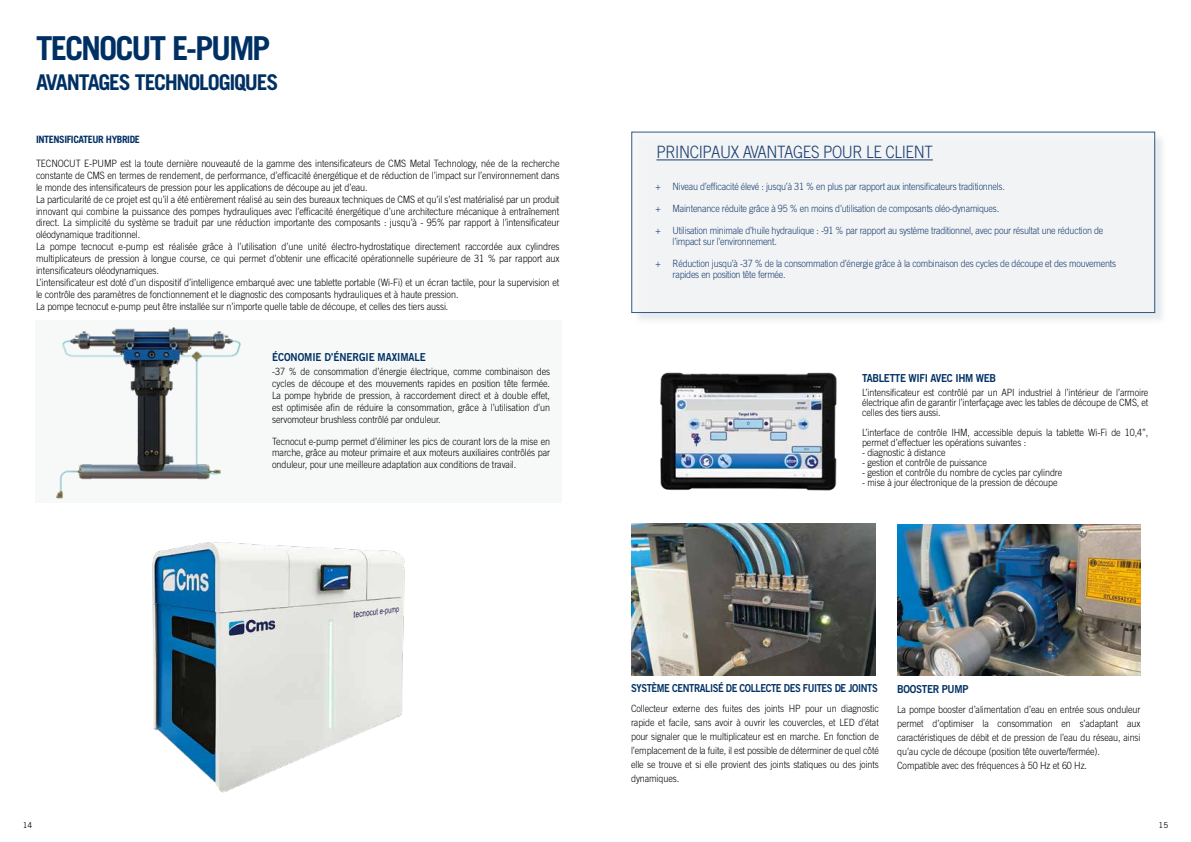
<style>
.page{position:relative;width:1191px;height:842px;background:#fff}
.page>*{position:absolute;margin:0;border:0;box-sizing:border-box;transform-origin:0 0}
.t1{font:700 33px "Trade Gothic LT Std";letter-spacing:-.065em;color:#003063}
.t2{font:700 21.7px "Trade Gothic LT Std";letter-spacing:-.06em;color:#003063}
.t3{font:300 17px "Trade Gothic LT Std";letter-spacing:-.025em;color:#183c6f;scale:.9 1}
.t4{font:11px "Trade Gothic LT Std Bd 2";letter-spacing:-.03em;color:#003063;scale:.87 1}
.t5{font:11px "Trade Gothic LT Std Bd 2";letter-spacing:-.03em;color:#003063;scale:.9 1}
.t6{font:11px "Trade Gothic LT Std Bd 2";letter-spacing:-.01em;color:#003063;scale:.9 1}
.t7{font:300 10.1px/11.9px "Trade Gothic LT Std";letter-spacing:-.01em;color:#000;scale:.9 1}
.t8{font:700 10.1px "Trade Gothic LT Std";letter-spacing:-.04em;color:#003063}
.t9{font:300 10px/14px "Trade Gothic LT Std";letter-spacing:-.01em;color:#000;text-align:justify;scale:.9 1}
.t10{font:300 10px/11px "Trade Gothic LT Std";letter-spacing:-.025em;color:#183c6f;scale:.9 1}
.t11{font:8px "Trade Gothic LT Std";color:#000}
</style>
<div class="page">
<div style="left:35px;top:320px;width:526px;height:183px;background:#f7f9f9"></div>
<img style="left:56px;top:328px;width:185px;height:171px">
<img style="left:152px;top:542px;width:253px;height:251px">
<div style="left:633px;top:134px;width:534px;height:191px;background:#d8dfe3;opacity:.75"></div>
<div style="left:631px;top:132px;width:524px;height:181px;background:#f4f6f7;border:1px solid #003063"></div>
<hr style="left:656px;top:159px;width:277px;height:1px;background:#183c6f">
<img style="left:660px;top:372px;width:177px;height:119px">
<img style="left:632px;top:524px;width:243px;height:151px">
<img style="left:897px;top:524px;width:243px;height:151px">
<h1 class="t1" style="left:36px;top:28px;width:236px">TECNOCUT E-PUMP</h1>
<h2 class="t2" style="left:36px;top:69px;width:244px">AVANTAGES TECHNOLOGIQUES</h2>
<p class="t8" style="left:36px;top:133px;width:105px">INTENSIFICATEUR HYBRIDE</p>
<p class="t7" style="left:36px;top:157px;width:583px">TECNOCUT E-PUMP est la toute dernière nouveauté de la gamme des intensificateurs de CMS Metal Technology, née de la recherche constante de CMS en termes de rendement, de performance, d’efficacité énergétique et de réduction de l’impact sur l’environnement dans le monde des intensificateurs de pression pour les applications de découpe au jet d’eau.<br>La particularité de ce projet est qu’il a été entièrement réalisé au sein des bureaux techniques de CMS et qu’il s’est matérialisé par un produit innovant qui combine la puissance des pompes hydrauliques avec l’efficacité énergétique d’une architecture mécanique à entraînement direct. La simplicité du système se traduit par une réduction importante des composants : jusqu’à - 95% par rapport à l’intensificateur oléodynamique traditionnel.<br>La pompe tecnocut e-pump est réalisée grâce à l’utilisation d’une unité électro-hydrostatique directement raccordée aux cylindres multiplicateurs de pression à longue course, ce qui permet d’obtenir une efficacité opérationnelle supérieure de 31 % par rapport aux intensificateurs oléodynamiques.<br>L’intensificateur est doté d’un dispositif d’intelligence embarqué avec une tablette portable (Wi-Fi) et un écran tactile, pour la supervision et le contrôle des paramètres de fonctionnement et le diagnostic des composants hydrauliques et à haute pression.<br>La pompe tecnocut e-pump peut être installée sur n’importe quelle table de découpe, et celles des tiers aussi.</p>
<p class="t6" style="left:272px;top:350px;width:172px">ÉCONOMIE D’ÉNERGIE MAXIMALE</p>
<p class="t9" style="left:272px;top:365px;width:310px;line-height:12px">-37 % de consommation d’énergie électrique, comme combinaison des cycles de découpe et des mouvements rapides en position tête fermée.<br>La pompe hybride de pression, à raccordement direct et à double effet, est optimisée afin de réduire la consommation, grâce à l’utilisation d’un servomoteur brushless contrôlé par onduleur.</p>
<p class="t9" style="left:272px;top:436px;width:310px;line-height:11.1px">Tecnocut e-pump permet d’éliminer les pics de courant lors de la mise en marche, grâce au moteur primaire et aux moteurs auxiliaires contrôlés par onduleur, pour une meilleure adaptation aux conditions de travail.</p>
<h3 class="t3" style="left:656px;top:142px;width:309px">PRINCIPAUX AVANTAGES POUR LE CLIENT</h3>
<p class="t10" style="left:655px;top:181px;width:389px">+ Niveau d’efficacité élevé : jusqu’à 31 % en plus par rapport aux intensificateurs traditionnels.</p>
<p class="t10" style="left:655px;top:203px;width:383px">+ Maintenance réduite grâce à 95 % en moins d’utilisation de composants oléo-dynamiques.</p>
<p class="t10" style="left:672px;top:225px;width:480px;text-indent:-17px">+ Utilisation minimale d’huile hydraulique : -91 % par rapport au système traditionnel, avec pour résultat une réduction de l’impact sur l’environnement.</p>
<p class="t10" style="left:672px;top:258px;width:494px;text-indent:-17px">+ Réduction jusqu’à -37 % de la consommation d’énergie grâce à la combinaison des cycles de découpe et des mouvements rapides en position tête fermée.</p>
<p class="t5" style="left:862px;top:371px;width:150px">TABLETTE WIFI AVEC IHM WEB</p>
<p class="t9" style="left:862px;top:387px;width:320px;line-height:10px">L’intensificateur est contrôlé par un API industriel à l’intérieur de l’armoire électrique afin de garantir l’interfaçage avec les tables de découpe de CMS, et celles des tiers aussi.</p>
<p class="t9" style="left:862px;top:427px;width:320px;line-height:10px">L’interface de contrôle IHM, accessible depuis la tablette Wi-Fi de 10,4”, permet d’effectuer les opérations suivantes :</p>
<p class="t9" style="left:862px;top:445px;width:94px">- diagnostic à distance</p>
<p class="t9" style="left:862px;top:455px;width:140px">- gestion et contrôle de puissance</p>
<p class="t9" style="left:862px;top:465px;width:224px">- gestion et contrôle du nombre de cycles par cylindre</p>
<p class="t9" style="left:862px;top:475px;width:219px">- mise à jour électronique de la pression de découpe</p>
<p class="t4" style="left:631px;top:681px;width:285px">SYSTÈME CENTRALISÉ DE COLLECTE DES FUITES DE JOINTS</p>
<p class="t9" style="left:631px;top:701px;width:277px">Collecteur externe des fuites des joints HP pour un diagnostic rapide et facile, sans avoir à ouvrir les couvercles, et LED d’état pour signaler que le multiplicateur est en marche. En fonction de l’emplacement de la fuite, il est possible de déterminer de quel côté elle se trouve et si elle provient des joints statiques ou des joints dynamiques.</p>
<p class="t5" style="left:897px;top:682px;width:81px">BOOSTER PUMP</p>
<p class="t9" style="left:897px;top:702px;width:272px;text-align:left">La pompe booster d’alimentation d’eau en entrée sous onduleur permet d’optimiser la consommation en s’adaptant aux caractéristiques de débit et de pression de l’eau du réseau, ainsi qu’au cycle de découpe (position tête ouverte/fermée).<br>Compatible avec des fréquences à 50 Hz et 60 Hz.</p>
<p class="t11" style="left:23px;top:820px;width:11px">14</p>
<p class="t11" style="left:1158px;top:820px;width:11px">15</p>
</div>
